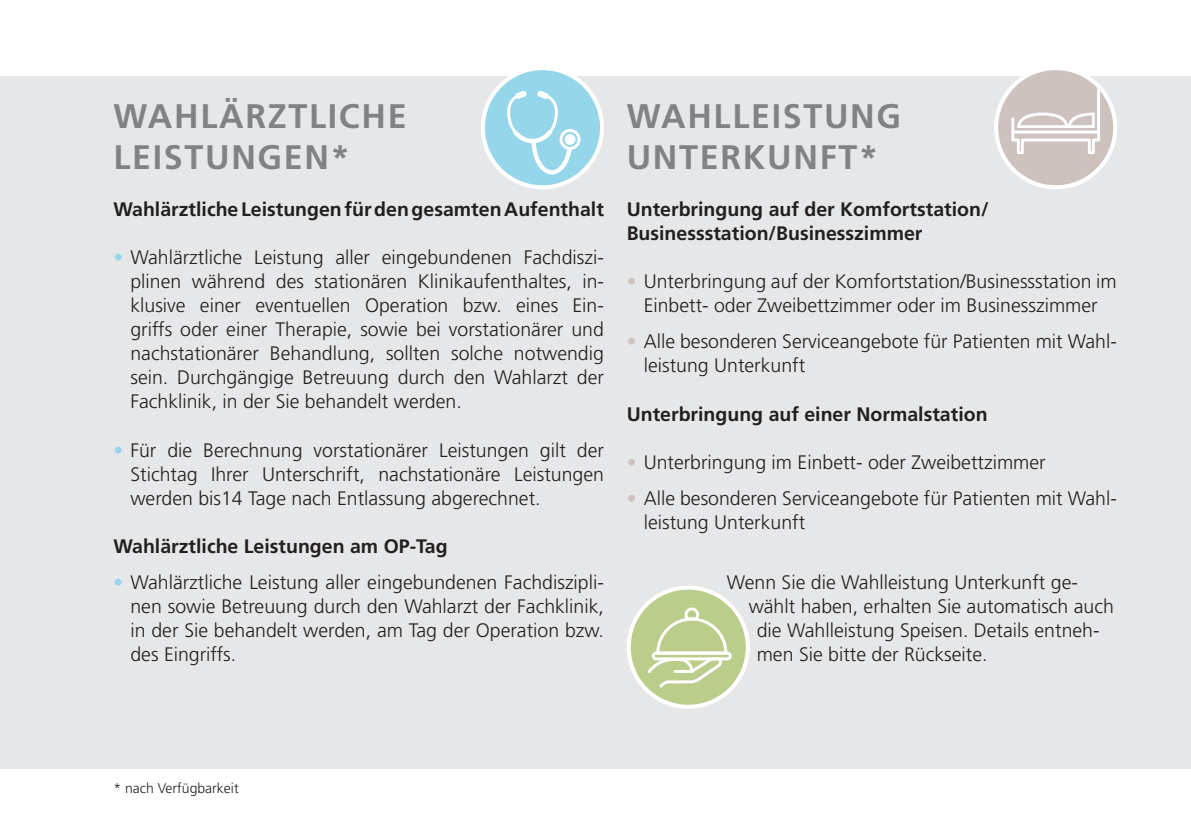
<style>
.page{position:relative;width:1191px;height:840px;background:#fff}
.page>*{position:absolute;margin:0;border:0;box-sizing:border-box;transform-origin:0 0}
.t1{font:700 34px/40.8px "Frutiger LT Std";letter-spacing:.05em;color:#808285}
.t2{font:300 19.6px/24px "Frutiger LT Std";color:#231f20;text-align:justify}
.t3{font:700 19.6px/24px "Frutiger LT Std";color:#231f20}
.t4{font:300 14px "Frutiger LT Std";color:#231f20}
.s1{color:#96d6ea}
.s2{color:#cdc2be}
</style>
<div class="page">
<div style="left:0;top:76px;width:1191px;height:692px;background:#e6e7e9"></div>
<div style="left:483px;top:68px;width:119px;height:119px;background:#96d6ea;border-radius:50%"></div>
<svg style="left:506px;top:91px;width:68px;height:85px"></svg>
<div style="left:559px;top:129px;width:21px;height:21px;border:3px solid #fff;border-radius:50%"></div>
<div style="left:565px;top:134px;width:10px;height:10px;background:#fff;border-radius:50%"></div>
<div style="left:564px;top:134px;width:11px;height:11px;border:1px solid #fff;border-radius:50%"></div>
<div style="left:481px;top:66px;width:123px;height:123px;border:4px solid #fff;border-radius:50%"></div>
<div style="left:996px;top:68px;width:119px;height:119px;background:#cdc2be;border-radius:50%"></div>
<svg style="left:1011px;top:112px;width:89px;height:42px"></svg>
<hr style="left:1097px;top:89px;width:3px;height:43px;background:#fff">
<div style="left:994px;top:66px;width:123px;height:123px;border:4px solid #fff;border-radius:50%"></div>
<svg style="left:628px;top:587px;width:120px;height:119px;fill:#bbcd8b"></svg>
<svg style="left:647px;top:607px;width:85px;height:80px"></svg>
<div style="left:626px;top:585px;width:124px;height:123px;border:4px solid #fff;border-radius:50%"></div>
<h1 class="t1" style="left:113px;top:96px;width:295px">WAHLÄRZTLICHE<br>LEISTUNGEN*</h1>
<p class="t3" style="left:113px;top:197px;width:492px">Wahlärztliche Leistungen für den gesamten Aufenthalt</p>
<p class="t2" style="left:130px;top:246px;width:475px;text-indent:-17px"><span class="s1">•</span> Wahlärztliche Leistung aller eingebundenen Fachdiszi&shy;plinen während des stationären Klinikaufenthaltes, in&shy;klusive einer eventuellen Operation bzw. eines Ein&shy;griffs oder einer Therapie, sowie bei vorstationärer und nachstationärer Behandlung, sollten solche notwendig sein. Durchgängige Betreuung durch den Wahlarzt der Fachklinik, in der Sie behandelt werden.</p>
<p class="t2" style="left:130px;top:438px;width:475px;text-indent:-17px"><span class="s1">•</span> Für die Berechnung vorstationärer Leistungen gilt der Stichtag Ihrer Unterschrift, nachstationäre Leistungen werden bis14 Tage nach Entlassung abgerechnet.</p>
<p class="t3" style="left:113px;top:533px;width:336px">Wahlärztliche Leistungen am OP-Tag</p>
<p class="t2" style="left:130px;top:570px;width:475px;text-indent:-17px"><span class="s1">•</span> Wahlärztliche Leistung aller eingebundenen Fachdiszipli&shy;nen sowie Betreuung durch den Wahlarzt der Fachklinik, in der Sie behandelt werden, am Tag der Operation bzw. des Eingriffs.</p>
<h1 class="t1" style="left:626px;top:96px;width:276px">WAHLLEISTUNG<br>UNTERKUNFT*</h1>
<p class="t3" style="left:626px;top:197px;width:363px">Unterbringung auf der Komfortstation/<br>Businessstation/Businesszimmer</p>
<p class="t2" style="left:626px;top:270px;width:492px;text-align:center"><span class="s2">•</span> Unterbringung auf der Komfortstation/Businessstation im<br>Einbett- oder Zweibettzimmer oder im Businesszimmer</p>
<p class="t2" style="left:643px;top:330px;width:474px;text-indent:-17px"><span class="s2">•</span> Alle besonderen Serviceangebote für Patienten mit Wahl&shy;leistung Unterkunft</p>
<p class="t3" style="left:626px;top:401px;width:362px">Unterbringung auf einer Normalstation</p>
<p class="t2" style="left:626px;top:450px;width:420px"><span class="s2">•</span> Unterbringung im Einbett- oder Zweibettzimmer</p>
<p class="t2" style="left:643px;top:486px;width:474px;text-indent:-17px"><span class="s2">•</span> Alle besonderen Serviceangebote für Patienten mit Wahl&shy;leistung Unterkunft</p>
<p class="t2" style="left:726px;top:570px;width:353px">Wenn Sie die Wahlleistung Unterkunft ge-</p>
<p class="t2" style="left:748px;top:594px;width:367px">wählt haben, erhalten Sie automatisch auch</p>
<p class="t2" style="left:756px;top:618px;width:344px">die Wahlleistung Speisen. Details entneh-</p>
<p class="t2" style="left:756px;top:642px;width:232px">men Sie bitte der Rückseite.</p>
<p class="t4" style="left:113px;top:779px;width:127px">* nach Verfügbarkeit</p>
</div>
